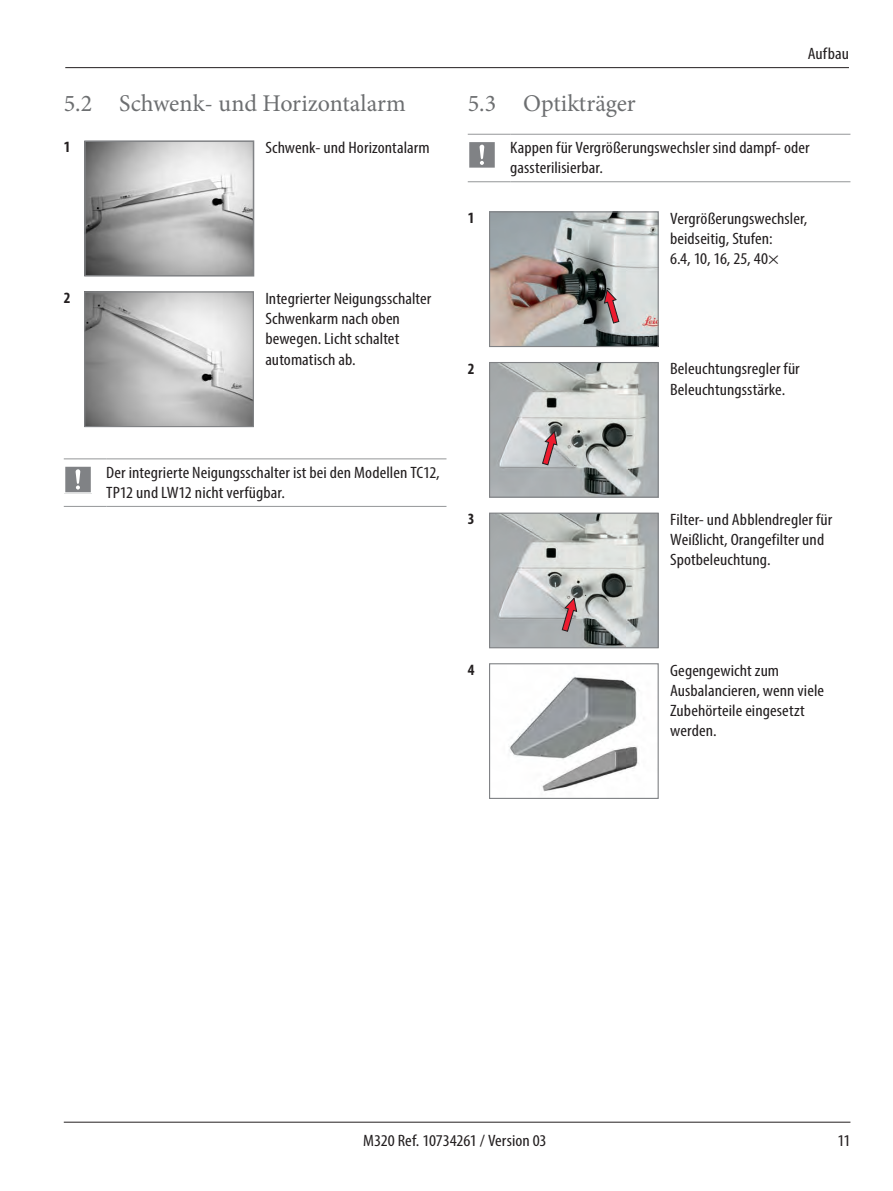
<style>
.page{position:relative;width:893px;height:1191px;background:#fff}
.page>*{position:absolute;margin:0;border:0;box-sizing:border-box;transform-origin:0 0}
.t1{font:24px "Minion Pro";color:#6d6f71}
.Leica_Grundtext{font:condensed 16.5px/20.2px "Myriad Pro";letter-spacing:.005em;color:#231f20;scale:1.1 1}
.Leica_Grundtext_fet{font:700 condensed 15.75px "Myriad Pro";color:#231f20}
</style>
<div class="page">
<hr style="left:65px;top:67px;width:784px;height:1px;background:#231f20">
<hr style="left:64px;top:1121px;width:786px;height:1px;background:#231f20">
<img style="left:87px;top:143px;width:164px;height:130px">
<div style="left:84px;top:140px;width:170px;height:136px;border:2px solid #808285"></div>
<img style="left:86px;top:293px;width:166px;height:132px">
<div style="left:84px;top:291px;width:170px;height:136px;border:1px solid #808285"></div>
<hr style="left:64px;top:458px;width:42px;height:1px;background:#949698">
<hr style="left:106px;top:458px;width:340px;height:1px;background:#949698">
<hr style="left:64px;top:506px;width:42px;height:1px;background:#949698">
<hr style="left:106px;top:506px;width:340px;height:1px;background:#949698">
<svg style="left:64px;top:466px;width:28px;height:28px"></svg>
<hr style="left:468px;top:134px;width:42px;height:1px;background:#949698">
<hr style="left:510px;top:134px;width:340px;height:1px;background:#949698">
<hr style="left:468px;top:181px;width:42px;height:1px;background:#949698">
<hr style="left:510px;top:181px;width:340px;height:1px;background:#949698">
<svg style="left:469px;top:142px;width:26px;height:26px"></svg>
<img style="left:491px;top:213px;width:166px;height:132px">
<div style="left:489px;top:211px;width:170px;height:136px;border:1px solid #808285"></div>
<svg style="left:603px;top:288px;width:17px;height:36px"></svg>
<img style="left:491px;top:364px;width:166px;height:132px">
<div style="left:489px;top:362px;width:170px;height:136px;border:1px solid #808285"></div>
<svg style="left:542px;top:430px;width:16px;height:36px"></svg>
<img style="left:491px;top:514px;width:166px;height:132px">
<div style="left:489px;top:512px;width:170px;height:136px;border:1px solid #808285"></div>
<svg style="left:561px;top:596px;width:17px;height:36px"></svg>
<img style="left:509px;top:676px;width:130px;height:116px">
<div style="left:489px;top:663px;width:170px;height:136px;border:1px solid #808285"></div>
<p class="t1" style="left:64px;top:87px;width:343px">5.2 Schwenk- und Horizontalarm</p>
<p class="Leica_Grundtext_fet" style="left:64px;top:137px;width:8px">1</p>
<p class="Leica_Grundtext" style="left:265px;top:137px;width:151px">Schwenk- und Horizontalarm</p>
<p class="Leica_Grundtext_fet" style="left:64px;top:288px;width:8px">2</p>
<p class="Leica_Grundtext" style="left:265px;top:288px;width:152px">Integrierter Neigungsschalter</p>
<p class="Leica_Grundtext" style="left:265px;top:308px;width:124px;text-align:justify">Schwenkarm nach oben bewegen. Licht schaltet automatisch ab.</p>
<p class="Leica_Grundtext" style="left:106px;top:462px;width:305px">Der integrierte Neigungsschalter ist bei den Modellen TC12,<br>TP12 und LW12 nicht verfügbar.</p>
<p class="Leica_Grundtext" style="left:808px;top:43px;width:39px">Aufbau</p>
<p class="t1" style="left:468px;top:87px;width:170px">5.3 Optikträger</p>
<p class="Leica_Grundtext" style="left:510px;top:137px;width:274px">Kappen für Vergrößerungswechsler sind dampf- oder gassterilisierbar.</p>
<p class="Leica_Grundtext_fet" style="left:468px;top:208px;width:8px">1</p>
<p class="Leica_Grundtext" style="left:670px;top:208px;width:126px">Vergrößerungswechsler, beidseitig, Stufen:<br>6.4, 10, 16, 25, 40×</p>
<p class="Leica_Grundtext_fet" style="left:468px;top:359px;width:8px">2</p>
<p class="Leica_Grundtext" style="left:670px;top:358px;width:119px">Beleuchtungsregler für<br>Beleuchtungsstärke.</p>
<p class="Leica_Grundtext_fet" style="left:468px;top:509px;width:8px">3</p>
<p class="Leica_Grundtext" style="left:670px;top:509px;width:149px">Filter- und Abblendregler für<br>Weißlicht, Orangefilter und<br>Spotbeleuchtung.</p>
<p class="Leica_Grundtext_fet" style="left:468px;top:660px;width:8px">4</p>
<p class="Leica_Grundtext" style="left:670px;top:660px;width:141px">Gegengewicht zum<br>Ausbalancieren, wenn viele<br>Zubehörteile eingesetzt werden.</p>
<p class="Leica_Grundtext" style="left:363px;top:1130px;width:168px">M320 Ref. 10734261 / Version 03</p>
<p class="Leica_Grundtext" style="left:837px;top:1130px;width:13px">11</p>
</div>
